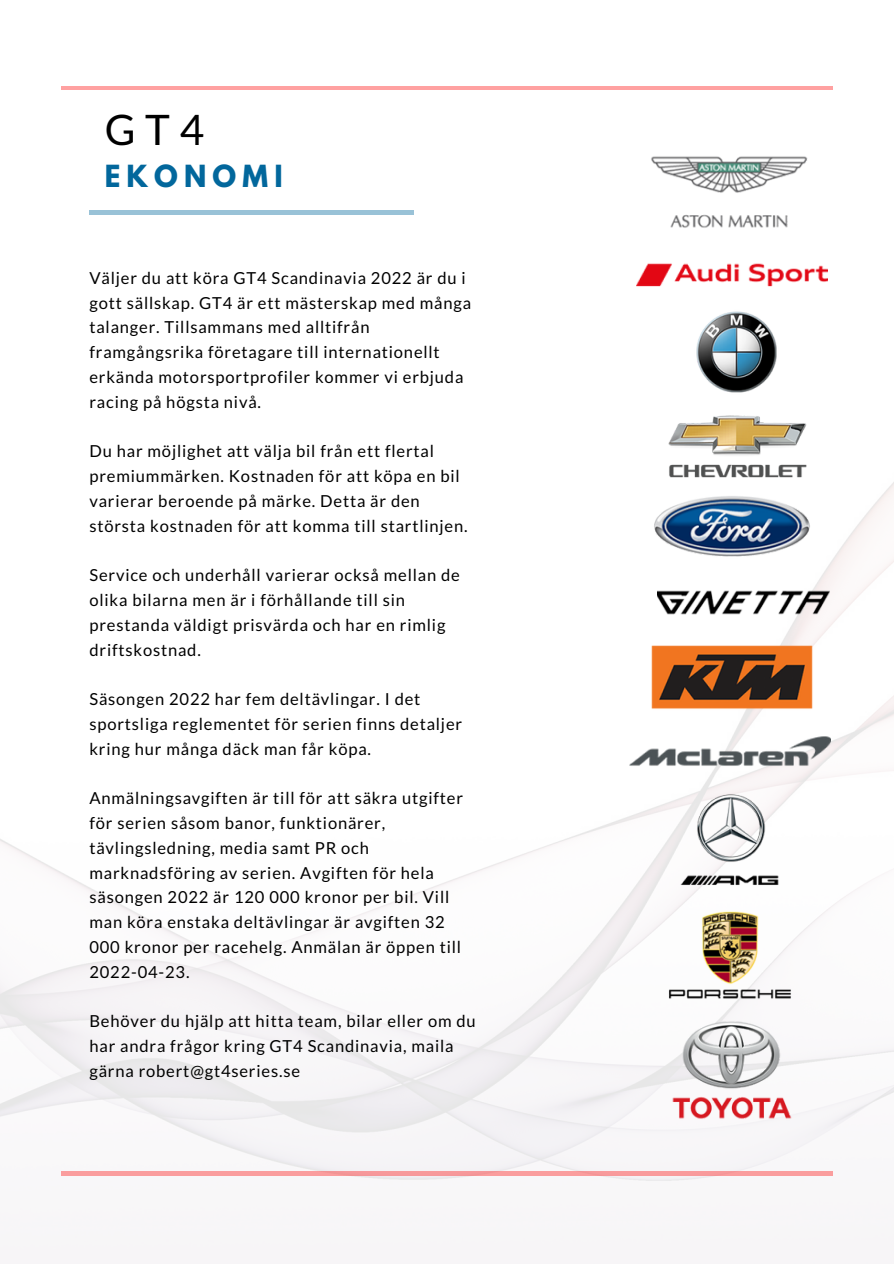
<style>
.page{position:relative;width:894px;height:1264px;background:#fff}
.page>*{position:absolute;margin:0;border:0;box-sizing:border-box;transform-origin:0 0}
.t1{font:42px "Lato";color:#000}
.t2{font:700 27px "League Spartan";letter-spacing:.23em;color:#02679c}
.t3{font:16.5px/24.8px "Lato";letter-spacing:.05em;color:#000}
</style>
<div class="page">
<img style="left:0;top:86px;width:893px;height:1095px">
<hr style="left:61px;top:86px;width:771px;height:3px;background:#ff1616">
<hr style="left:89px;top:211px;width:325px;height:3px;background:#02679c">
<hr style="left:61px;top:1171px;width:771px;height:4px;background:#fa9d9e">
<img style="left:620px;top:139px;width:215px;height:129px">
<img style="left:636px;top:204px;width:191px;height:124px">
<img style="left:673px;top:305px;width:126px;height:84px">
<img style="left:661px;top:389px;width:150px;height:77px">
<img style="left:622px;top:466px;width:219px;height:121px">
<img style="left:657px;top:535px;width:172px;height:134px">
<img style="left:639px;top:608px;width:185px;height:67px">
<img style="left:629px;top:675px;width:200px;height:150px">
<img style="left:652px;top:782px;width:154px;height:115px">
<img style="left:656px;top:897px;width:146px;height:77px">
<img style="left:604px;top:974px;width:255px;height:191px">
<p class="t1" style="left:105px;top:104px;width:101px">GT4</p>
<p class="t2" style="left:105px;top:163px;width:179px">EKONOMI</p>
<p class="t3" style="left:89px;top:265px;width:383px">Väljer du att köra GT4 Scandinavia 2022 är du i gott sällskap. GT4 är ett mästerskap med många talanger. Tillsammans med alltifrån framgångsrika företagare till internationellt erkända motorsportprofiler kommer vi erbjuda racing på högsta nivå.</p>
<p class="t3" style="left:89px;top:438px;width:379px">Du har möjlighet att välja bil från ett flertal premiummärken. Kostnaden för att köpa en bil varierar beroende på märke. Detta är den största kostnaden för att komma till startlinjen.</p>
<p class="t3" style="left:89px;top:562px;width:372px">Service och underhåll varierar också mellan de olika bilarna men är i förhållande till sin prestanda väldigt prisvärda och har en rimlig driftskostnad.</p>
<p class="t3" style="left:89px;top:686px;width:374px">Säsongen 2022 har fem deltävlingar. I det sportsliga reglementet för serien finns detaljer kring hur många däck man får köpa.</p>
<p class="t3" style="left:89px;top:785px;width:375px">Anmälningsavgiften är till för att säkra utgifter för serien såsom banor, funktionärer, tävlingsledning, media samt PR och marknadsföring av serien. Avgiften för hela säsongen 2022 är 120 000 kronor per bil. Vill man köra enstaka deltävlingar är avgiften 32<br>000 kronor per racehelg. Anmälan är öppen till 2022-04-23.</p>
<p class="t3" style="left:89px;top:1008px;width:388px">Behöver du hjälp att hitta team, bilar eller om du har andra frågor kring GT4 Scandinavia, maila gärna robert@gt4series.se</p>
</div>
